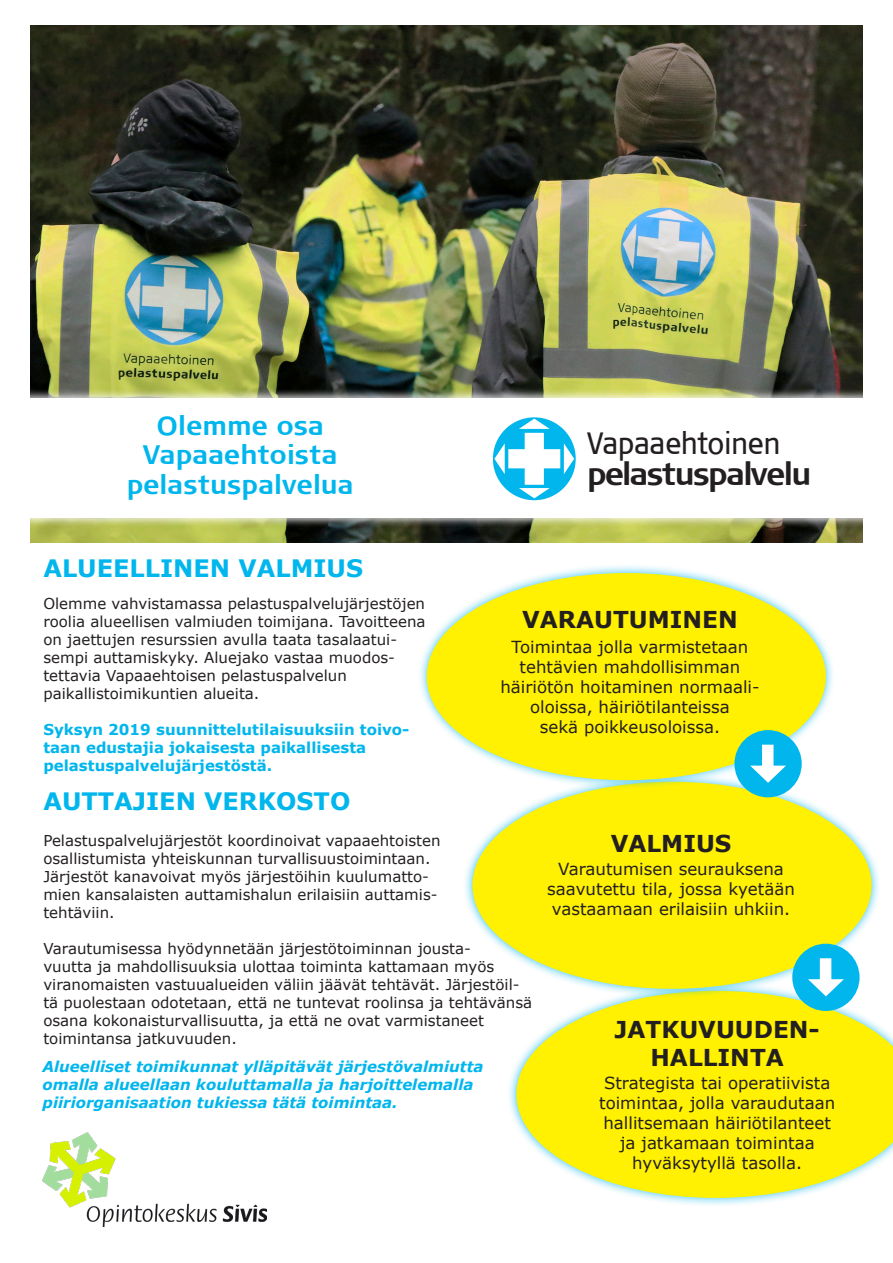
<style>
.page{position:relative;width:893px;height:1263px;background:#fff}
.page>*{position:absolute;margin:0;border:0;box-sizing:border-box;transform-origin:0 0}
.t1{font:700 31.65px "Signa Column";letter-spacing:-.055em;color:#231f20}
.t2{font:30.75px "Signa Column";color:#231f20;scale:.88 1}
.t3{font:700 26.7px "Signa Column";color:#00b6ed}
.t4{font:700 24px "Verdana";color:#00b6ed}
.t5{font:700 23.25px/28.2px "Verdana";color:#231f20;text-align:center}
.t6{font:16.65px "Verdana";color:#231f20}
.t7{font:15px/18px "Verdana";color:#231f20}
.t8{font:italic 700 15px/18px "Verdana";color:#00b6ed}
.t9{font:700 15px/18px "Verdana";color:#00b6ed}
</style>
<div class="page">
<img style="left:31px;top:26px;width:831px;height:516px">
<img style="left:43px;top:1132px;width:223px;height:94px">
<div style="left:9px;top:389px;width:866px;height:139px;background:#fff;opacity:.75"></div>
<div style="left:19px;top:399px;width:846px;height:119px;background:#fff"></div>
<svg style="left:494px;top:419px;width:80px;height:79px"></svg>
<div style="left:507px;top:981px;width:386px;height:227px;background:#00b6ed;opacity:.75"></div>
<svg style="left:516px;top:991px;width:377px;height:207px;background:#fcf22a"></svg>
<div style="left:463px;top:772px;width:418px;height:227px;background:#00b6ed;opacity:.75"></div>
<div style="left:472px;top:782px;width:400px;height:207px;background:#fff101;border-radius:50%"></div>
<div style="left:417px;top:563px;width:418px;height:227px;background:#00b6ed;opacity:.75"></div>
<div style="left:427px;top:573px;width:399px;height:207px;background:#fff101;border-radius:50%"></div>
<div style="left:734px;top:730px;width:68px;height:67px;background:#00b6ed;border-radius:50%"></div>
<svg style="left:750px;top:745px;width:36px;height:38px"></svg>
<div style="left:792px;top:944px;width:67px;height:67px;background:#00b6ed;border-radius:50%"></div>
<svg style="left:808px;top:958px;width:36px;height:38px"></svg>
<p class="t3" style="left:156px;top:410px;width:169px">Olemme osa</p>
<p class="t3" style="left:143px;top:439px;width:196px">Vapaaehtoista</p>
<p class="t3" style="left:127px;top:469px;width:229px">pelastuspalvelua</p>
<p class="t4" style="left:43px;top:552px;width:321px">ALUEELLINEN VALMIUS</p>
<p class="t2" style="left:587px;top:426px;width:221px">Vapaaehtoinen</p>
<p class="t1" style="left:587px;top:455px;width:226px">pelastuspalvelu</p>
<p class="t7" style="left:43px;top:594px;width:384px">Olemme vahvistamassa pelastuspalvelujärjestöjen roolia alueellisen valmiuden toimijana. Tavoitteena on jaettujen resurssien avulla taata tasalaatui&shy;sempi auttamiskyky. Aluejako vastaa muodos&shy;tettavia Vapaaehtoisen pelastuspalvelun</p>
<p class="t7" style="left:43px;top:684px;width:218px">paikallistoimikuntien alueita.</p>
<p class="t9" style="left:43px;top:720px;width:367px">Syksyn 2019 suunnittelutilaisuuksiin toivo&shy;taan edustajia jokaisesta paikallisesta</p>
<p class="t9" style="left:43px;top:756px;width:230px">pelastuspalvelujärjestöstä.</p>
<p class="t4" style="left:43px;top:784px;width:309px">AUTTAJIEN VERKOSTO</p>
<p class="t7" style="left:43px;top:831px;width:399px">Pelastuspalvelujärjestöt koordinoivat vapaaehtoisten osallistumista yhteiskunnan turvallisuustoimintaan.<br>Järjestöt kanavoivat myös järjestöihin kuulumatto&shy;mien kansalaisten auttamishalun erilaisiin auttamis&shy;tehtäviin.</p>
<p class="t7" style="left:43px;top:939px;width:490px">Varautumisessa hyödynnetään järjestötoiminnan jousta-<br>vuutta ja mahdollisuuksia ulottaa toiminta kattamaan myös viranomaisten vastuualueiden väliin jäävät tehtävät. Järjestöil&shy;tä puolestaan odotetaan, että ne tuntevat roolinsa ja tehtävänsä osana kokonaisturvallisuutta, ja että ne ovat varmistaneet</p>
<p class="t7" style="left:43px;top:1029px;width:195px">toimintansa jatkuvuuden.</p>
<p class="t5" style="left:522px;top:605px;width:217px">VARAUTUMINEN</p>
<p class="t6" style="left:512px;top:636px;width:238px">Toimintaa jolla varmistetaan</p>
<p class="t6" style="left:520px;top:655px;width:222px">tehtävien mahdollisimman</p>
<p class="t6" style="left:500px;top:675px;width:261px">häiriötön hoitaminen normaali-</p>
<p class="t6" style="left:530px;top:695px;width:201px">oloissa, häiriötilanteissa</p>
<p class="t6" style="left:540px;top:715px;width:182px">sekä poikkeusoloissa.</p>
<p class="t5" style="left:611px;top:829px;width:122px">VALMIUS</p>
<p class="t6" style="left:558px;top:858px;width:227px">Varautumisen seurauksena</p>
<p class="t6" style="left:547px;top:878px;width:249px">saavutettu tila, jossa kyetään</p>
<p class="t6" style="left:552px;top:898px;width:240px">vastaamaan erilaisiin uhkiin.</p>
<p class="t5" style="left:615px;top:1014px;width:207px">JATKUVUUDEN-<br>HALLINTA</p>
<p class="t6" style="left:604px;top:1071px;width:228px">Strategista tai operatiivista</p>
<p class="t6" style="left:599px;top:1091px;width:238px">toimintaa, jolla varaudutaan</p>
<p class="t6" style="left:603px;top:1111px;width:229px">hallitsemaan häiriötilanteet</p>
<p class="t6" style="left:620px;top:1131px;width:196px">ja jatkamaan toimintaa</p>
<p class="t6" style="left:632px;top:1151px;width:171px">hyväksytyllä tasolla.</p>
<p class="t8" style="left:43px;top:1058px;width:442px">Alueelliset toimikunnat ylläpitävät järjestövalmiutta omalla alueellaan kouluttamalla ja harjoittelemalla piiriorganisaation tukiessa tätä toimintaa.</p>
</div>
